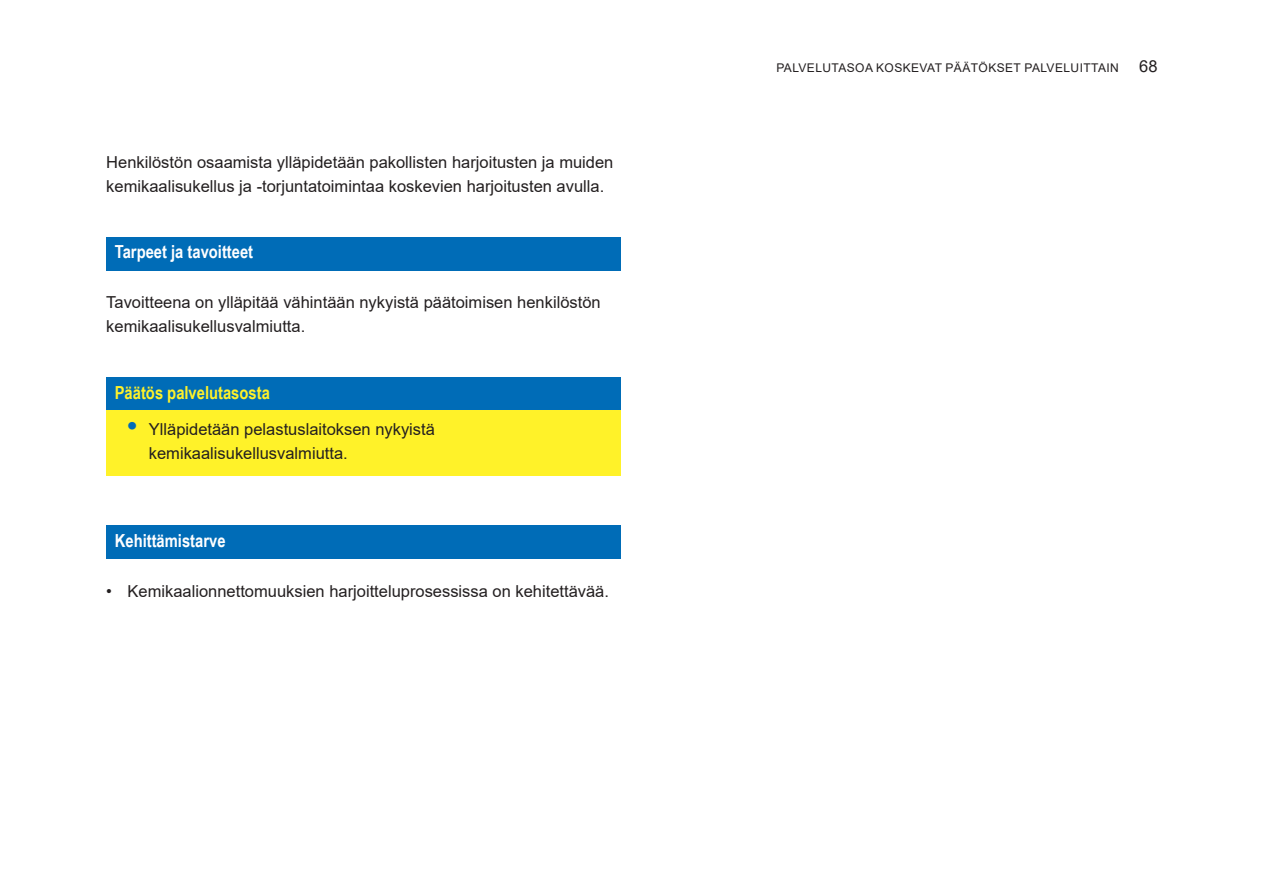
<style>
.page{position:relative;width:1263px;height:893px;background:#fff}
.page>*{position:absolute;margin:0;border:0;box-sizing:border-box;transform-origin:0 0}
.H6_palkkiotsikko{font:700 18px "Arial Narrow";color:#fff}
.H6_Päätös_palvelutasosta{font:700 18px "Arial Narrow";color:#fff229}
.Leipäteksti_P{font:16.5px/24px "Arial";color:#231f20}
.t1{font:12px "Arial";letter-spacing:.035em;color:#231f20}
.s1{font-weight:700;font-size:27px;color:#006cb7}
.s2{font-size:16.5px}
</style>
<div class="page">
<div style="left:106px;top:237px;width:515px;height:34px;background:#006cb7"></div>
<div style="left:106px;top:377px;width:515px;height:34px;background:#006cb7"></div>
<div style="left:106px;top:410px;width:515px;height:65px;background:#fff229"></div>
<div style="left:106px;top:525px;width:515px;height:34px;background:#006cb7"></div>
<p class="Leipäteksti_P" style="left:106px;top:150px;width:509px">Henkilöstön osaamista ylläpidetään pakollisten harjoitusten ja muiden kemikaalisukellus ja -torjuntatoimintaa koskevien harjoitusten avulla.</p>
<h6 class="H6_palkkiotsikko" style="left:115px;top:238px;width:140px">Tarpeet ja tavoitteet</h6>
<p class="Leipäteksti_P" style="left:106px;top:290px;width:496px">Tavoitteena on ylläpitää vähintään nykyistä päätoimisen henkilöstön kemikaalisukellusvalmiutta.</p>
<h6 class="H6_Päätös_palvelutasosta" style="left:115px;top:379px;width:157px">Päätös palvelutasosta</h6>
<p class="Leipäteksti_P" style="left:149px;top:417px;width:288px;text-indent:-21px"><span class="s1">•</span> Ylläpidetään pelastuslaitoksen nykyistä kemikaalisukellusvalmiutta.</p>
<h6 class="H6_palkkiotsikko" style="left:115px;top:527px;width:112px">Kehittämistarve</h6>
<p class="Leipäteksti_P" style="left:106px;top:579px;width:504px">• Kemikaalionnettomuuksien harjoitteluprosessissa on kehitettävää.</p>
<p class="t1" style="left:776px;top:59px;width:383px">PALVELUTASOA KOSKEVAT PÄÄTÖKSET PALVELUITTAIN <span class="s2">68</span></p>
</div>
